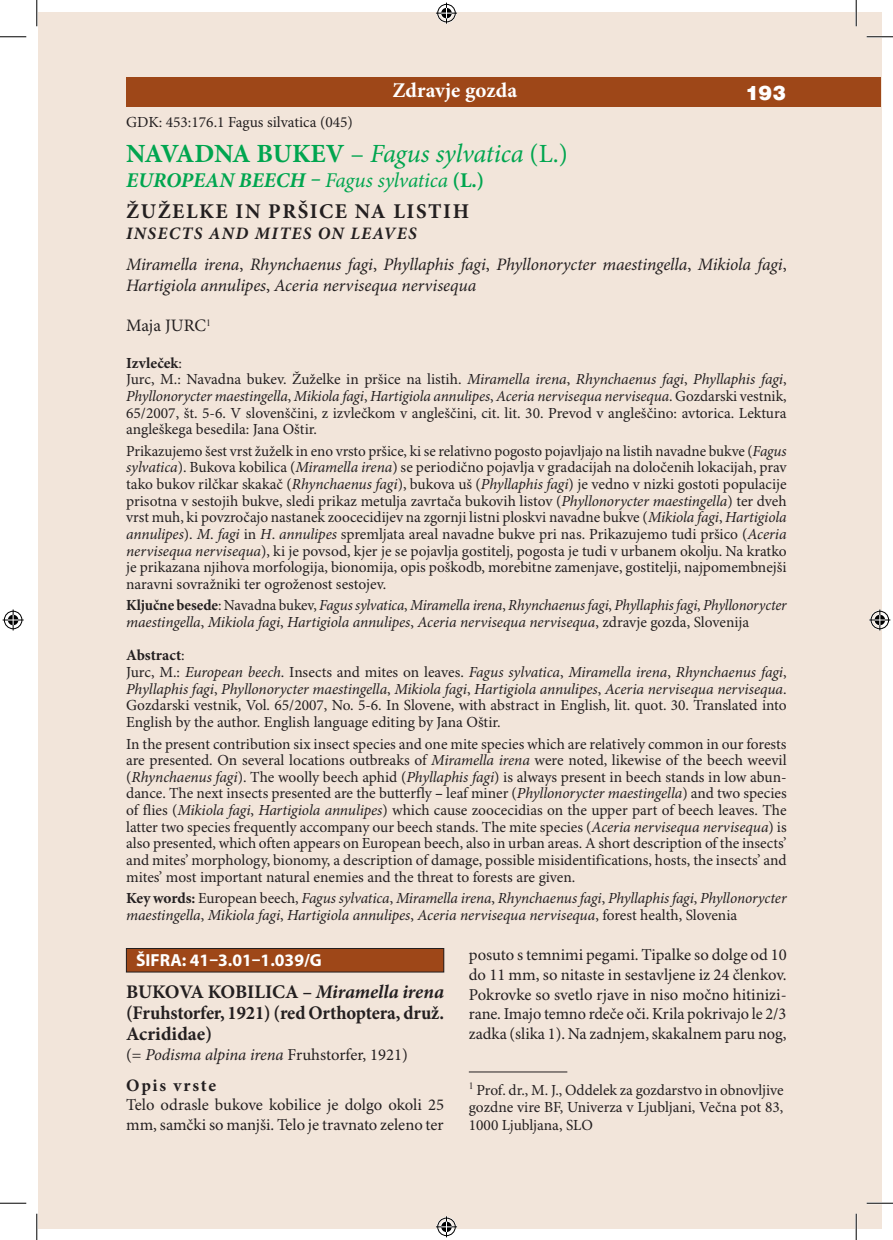
<style>
.page{position:relative;width:893px;height:1240px;background:#fff}
.page>*{position:absolute;margin:0;border:0;box-sizing:border-box;transform-origin:0 0}
.t1{font:italic 26.25px "Minion Pro";letter-spacing:-.01em;color:#00a54f}
.t2{font:700 21px/31px "Minion Pro";letter-spacing:.075em;color:#231f20}
.t3{font:700 21px "Minion Pro";letter-spacing:.005em;color:#fff}
.t4{font:21px "Nimbus San DEE Blac";color:#fff}
.t5{font:700 19.25px/21px "Minion Pro";letter-spacing:-.005em;color:#231f20;text-align:justify}
.t6{font:italic 17.5px/31px "Minion Pro";letter-spacing:-.005em;color:#231f20}
.t7{font:700 17.5px "Myriad Pro";color:#fff}
.t8{font:700 17.5px "Minion Pro";letter-spacing:.1em;color:#231f20}
.t9{font:17.5px "Minion Pro";letter-spacing:-.005em;color:#231f20}
.t10{font:16.62px/19.6px "Minion Pro";letter-spacing:-.005em;color:#231f20}
.t11{font:15.4px/16.6px "Minion Pro";color:#231f20;text-align:justify}
.t12{font:italic 15.4px/16.6px "Minion Pro";letter-spacing:-.01em;color:#231f20}
.s1{font-weight:700;font-style:normal}
.s2{font-style:normal}
.s3{font-style:italic;color:#00a54f}
.s4{font-weight:400;font-style:italic;color:#00a54f}
.s5{color:#00a54f}
.s6{font-weight:700}
.s7{font-style:italic}
</style>
<div class="page">
<div style="left:38px;top:12px;width:842px;height:1215px;background:#f2e5da"></div>
<div style="left:126px;top:948px;width:317px;height:23px;background:#9e4718"></div>
<div style="left:126px;top:948px;width:318px;height:24px;border:1px solid #231f20"></div>
<div style="left:126px;top:77px;width:754px;height:30px;background:#9e4718"></div>
<hr style="left:468px;top:1071px;width:99px;height:1px;background:#231f20">
<hr style="left:866px;top:36px;width:26px;height:2px;background:#fff">
<hr style="left:866px;top:1201px;width:26px;height:3px;background:#fff">
<hr style="left:854px;top:0;width:2px;height:26px;background:#fff">
<hr style="left:854px;top:1213px;width:2px;height:26px;background:#fff">
<svg style="left:0;top:36px;width:26px;height:1px"></svg>
<svg style="left:866px;top:36px;width:26px;height:1px"></svg>
<svg style="left:0;top:1202px;width:26px;height:1px"></svg>
<svg style="left:866px;top:1202px;width:26px;height:1px"></svg>
<svg style="left:36px;top:0;width:1px;height:26px"></svg>
<svg style="left:36px;top:1213px;width:1px;height:26px"></svg>
<svg style="left:855px;top:0;width:1px;height:26px"></svg>
<svg style="left:855px;top:1213px;width:1px;height:26px"></svg>
<svg style="left:436px;top:3px;width:21px;height:21px"></svg>
<svg style="left:436px;top:1216px;width:21px;height:21px"></svg>
<svg style="left:3px;top:609px;width:21px;height:21px"></svg>
<svg style="left:869px;top:609px;width:20px;height:21px"></svg>
<h2 class="t3" style="left:392px;top:78px;width:126px">Zdravje gozda</h2>
<h2 class="t4" style="left:744px;top:81px;width:43px">193</h2>
<p class="t11" style="left:126px;top:115px;width:228px">GDK: 453:176.1 Fagus silvatica (045)</p>
<h1 class="t1" style="left:126px;top:138px;width:443px"><span class="s1">NAVADNA BUKEV</span> <span class="s2">–</span> Fagus sylvatica <span class="s2">(L.)</span></h1>
<h2 class="t2" style="left:126px;top:165px;width:359px"><span class="s3">EUROPEAN BEECH –</span> <span class="s4">Fagus sylvatica</span> <span class="s5">(L.)<br></span>ŽUŽELKE IN PRŠICE NA LISTIH</h2>
<p class="t6" style="left:126px;top:218px;width:661px"><span class="s6">INSECTS AND MITES ON LEAVES<br></span>Miramella irena<span class="s2">,</span> Rhynchaenus fagi<span class="s2">,</span> Phyllaphis fagi<span class="s2">,</span> Phyllonorycter maestingella<span class="s2">,</span> Mikiola fagi<span class="s2">,</span></p>
<p class="t6" style="left:126px;top:270px;width:351px">Hartigiola annulipes<span class="s2">,</span> Aceria nervisequa nervisequa</p>
<p class="t9" style="left:126px;top:315px;width:86px">Maja JURC<sup>1</sup></p>
<p class="t11" style="left:126px;top:355px;width:661px;text-align:left"><span class="s6">Izvleček</span>:<br>Jurc, M.: Navadna bukev. Žuželke in pršice na listih. <span class="s7">Miramella irena</span>, <span class="s7">Rhynchaenus fagi</span>, <span class="s7">Phyllaphis fagi</span>, <span class="s7">Phyllonorycter maestingella</span>, <span class="s7">Mikiola fagi</span>, <span class="s7">Hartigiola annulipes</span>, <span class="s7">Aceria nervisequa nervisequa</span>. Gozdarski vestnik, 65/2007, št. 5-6. V slovenščini, z izvlečkom v angleščini, cit. lit. 30. Prevod v angleščino: avtorica. Lektura angleškega besedila: Jana Oštir.</p>
<p class="t11" style="left:126px;top:443px;width:661px">Prikazujemo šest vrst žuželk in eno vrsto pršice, ki se relativno pogosto pojavljajo na listih navadne bukve (<span class="s7">Fagus sylvatica</span>). Bukova kobilica (<span class="s7">Miramella irena</span>) se periodično pojavlja v gradacijah na določenih lokacijah, prav tako bukov rilčkar skakač (<span class="s7">Rhynchaenus fagi</span>), bukova uš (<span class="s7">Phyllaphis fagi</span>) je vedno v nizki gostoti populacije prisotna v sestojih bukve, sledi prikaz metulja zavrtača bukovih listov (<span class="s7">Phyllonorycter maestingella</span>) ter dveh vrst muh, ki povzročajo nastanek zoocecidijev na zgornji listni ploskvi navadne bukve (<span class="s7">Mikiola fagi</span>, <span class="s7">Hartigiola annulipes</span>). <span class="s7">M</span>. <span class="s7">fagi</span> in <span class="s7">H</span>. <span class="s7">annulipes</span> spremljata areal navadne bukve pri nas. Prikazujemo tudi pršico (<span class="s7">Aceria nervisequa nervisequa</span>), ki je povsod, kjer je se pojavlja gostitelj, pogosta je tudi v urbanem okolju. Na kratko je prikazana njihova morfologija, bionomija, opis poškodb, morebitne zamenjave, gostitelji, najpomembnejši naravni sovražniki ter ogroženost sestojev.</p>
<p class="t12" style="left:126px;top:597px;width:661px"><span class="s1">Ključne besede</span><span class="s2">: Navadna bukev,</span> Fagus sylvatica<span class="s2">,</span> Miramella irena<span class="s2">,</span> Rhynchaenus fagi<span class="s2">,</span> Phyllaphis fagi<span class="s2">,</span> Phyllonorycter maestingella<span class="s2">,</span> Mikiola fagi<span class="s2">,</span> Hartigiola annulipes<span class="s2">,</span> Aceria nervisequa nervisequa<span class="s2">, zdravje gozda, Slovenija</span></p>
<p class="t11" style="left:126px;top:647px;width:661px;text-align:left"><span class="s6">Abstract</span>:<br>Jurc, M.: <span class="s7">European beech</span>. Insects and mites on leaves. <span class="s7">Fagus sylvatica</span>, <span class="s7">Miramella irena</span>, <span class="s7">Rhynchaenus fagi</span>, <span class="s7">Phyllaphis fagi</span>, <span class="s7">Phyllonorycter maestingella</span>, <span class="s7">Mikiola fagi</span>, <span class="s7">Hartigiola annulipes</span>, <span class="s7">Aceria nervisequa nervisequa</span>.<br>Gozdarski vestnik, Vol. 65/2007, No. 5-6. In Slovene, with abstract in English, lit. quot. 30. Translated into English by the author. English language editing by Jana Oštir.</p>
<p class="t11" style="left:126px;top:735px;width:661px">In the present contribution six insect species and one mite species which are relatively common in our forests are presented. On several locations outbreaks of <span class="s7">Miramella irena</span> were noted, likewise of the beech weevil (<span class="s7">Rhynchaenus fagi</span>). The woolly beech aphid (<span class="s7">Phyllaphis fagi</span>) is always present in beech stands in low abun&shy;dance. The next insects presented are the butterfly <span class="s6">–</span> leaf miner (<span class="s7">Phyllonorycter maestingella</span>) and two species of flies (<span class="s7">Mikiola fagi</span>, <span class="s7">Hartigiola annulipes</span>) which cause zoocecidias on the upper part of beech leaves. The latter two species frequently accompany our beech stands. The mite species (<span class="s7">Aceria nervisequa nervisequa</span>) is also presented, which often appears on European beech, also in urban areas. A short description of the insects’ and mites’ morphology, bionomy, a description of damage, possible misidentifications, hosts, the insects’ and mites’ most important natural enemies and the threat to forests are given.</p>
<p class="t12" style="left:126px;top:890px;width:661px"><span class="s1">Key words:</span> <span class="s2">European beech,</span> Fagus sylvatica<span class="s2">,</span> Miramella irena<span class="s2">,</span> Rhynchaenus fagi<span class="s2">,</span> Phyllaphis fagi<span class="s2">,</span> Phyllonorycter maestingella<span class="s2">,</span> Mikiola fagi<span class="s2">,</span> Hartigiola annulipes<span class="s2">,</span> Aceria nervisequa nervisequa<span class="s2">, forest health, Slovenia</span></p>
<p class="t10" style="left:468px;top:945px;width:319px;text-align:justify">posuto s temnimi pegami. Tipalke so dolge od 10 do 11 mm, so nitaste in sestavljene iz 24 členkov.<br>Pokrovke so svetlo rjave in niso močno hitinizi&shy;rane. Imajo temno rdeče oči. Krila pokrivajo le 2/3 zadka (slika 1). Na zadnjem, skakalnem paru nog,</p>
<p class="t11" style="left:468px;top:1081px;width:316px;line-height:17.5px"><sup>1</sup> Prof. dr., M. J., Oddelek za gozdarstvo in obnovljive gozdne vire BF, Univerza v Ljubljani, Večna pot 83, 1000 Ljubljana, SLO</p>
<p class="t7" style="left:136px;top:950px;width:187px">ŠIFRA: 41–3.01–1.039/G</p>
<p class="t5" style="left:126px;top:982px;width:319px">BUKOVA KOBILICA – <span class="s7">Miramella irena </span>(Fruhstorfer, 1921) (red Orthoptera, druž.<br>Acrididae)</p>
<p class="t10" style="left:126px;top:1045px;width:283px">(= <span class="s7">Podisma alpina irena</span> Fruhstorfer, 1921)</p>
<p class="t8" style="left:126px;top:1074px;width:91px">Opis vrste</p>
<p class="t10" style="left:126px;top:1095px;width:319px">Telo odrasle bukove kobilice je dolgo okoli 25 mm, samčki so manjši. Telo je travnato zeleno ter</p>
</div>
